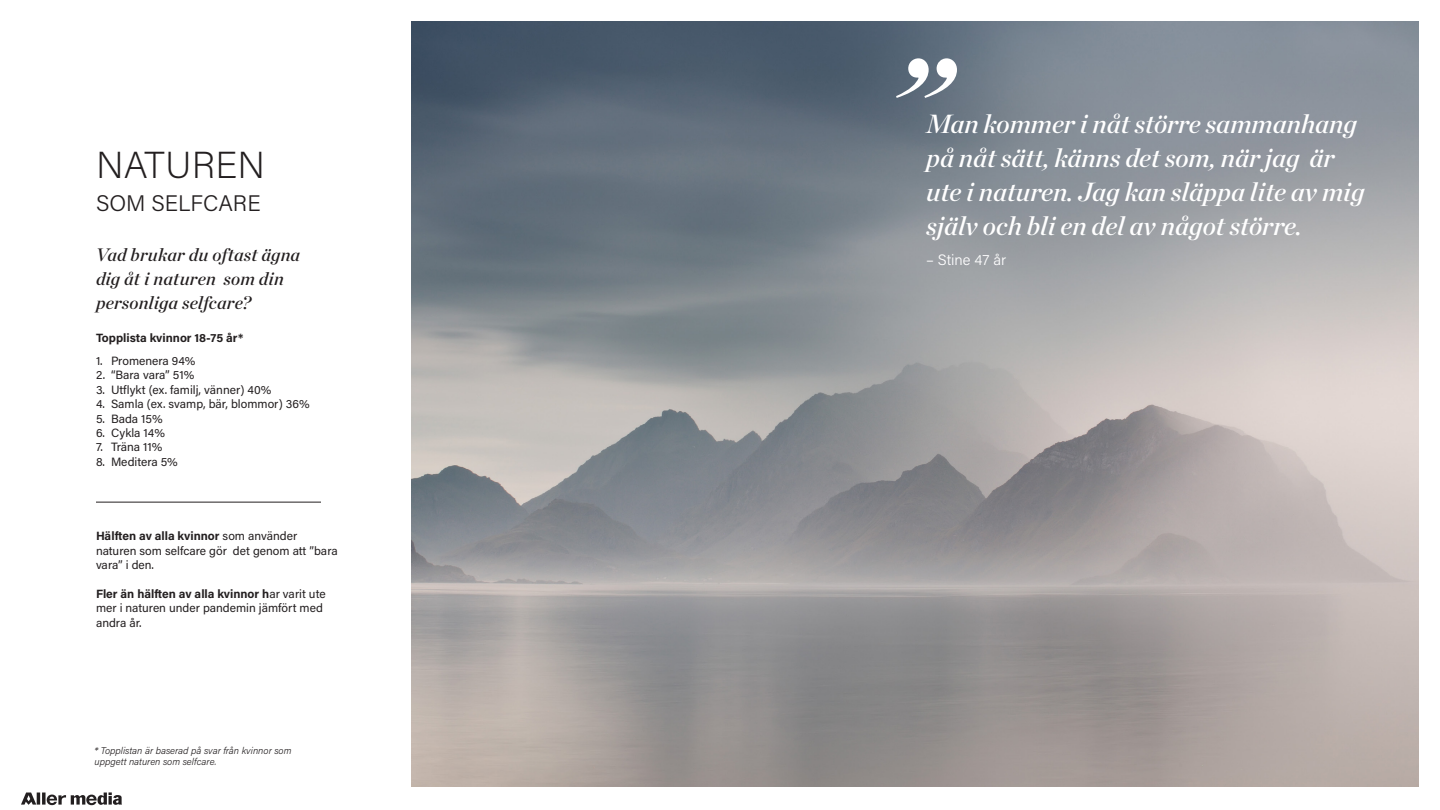
<style>
.page{position:relative;width:1440px;height:810px;background:#fff}
.page>*{position:absolute;margin:0;border:0;box-sizing:border-box;transform-origin:0 0}
._05_Citat_Chronicle{font:italic 150px "Chronicle Display Semi";color:#fff}
._02_Head_2{font:200 37.5px "Acumin Pro";letter-spacing:.005em;color:#231f20}
._05_Citat_Chronicle-2{font:italic 26.25px/33.8px "Chronicle Display Semi";color:#fff}
._03_Head_3{font:300 22.5px "Acumin Pro";color:#231f20}
._05_Fråga{font:italic 18px/24px "Chronicle Display Semi";letter-spacing:.01em;color:#231f20}
._05_Citat_Namn{font:300 15px "Acumin Pro";color:#fff}
._07_Box_Acumin{font:12px/14.4px "Acumin Pro";color:#231f20}
._07_Box_Head{font:700 12px "Acumin Pro";color:#231f20}
._06_Footnote_Acumin{font:italic 300 9.75px/11.7px "Acumin Pro";color:#231f20}
.s1{font-weight:700}
</style>
<div class="page">
<svg style="left:42px;top:793px;width:4px;height:12px"></svg>
<svg style="left:21px;top:793px;width:19px;height:12px"></svg>
<svg style="left:47px;top:792px;width:75px;height:13px"></svg>
<img style="left:412px;top:21px;width:1007px;height:765px">
<hr style="left:96px;top:502px;width:225px;height:1px;background:#231f20">
<p class="_02_Head_2" style="left:96px;top:139px;width:171px">NATUREN</p>
<p class="_03_Head_3" style="left:96px;top:188px;width:166px">SOM SELFCARE</p>
<p class="_05_Fråga" style="left:96px;top:242px;width:206px">Vad brukar du oftast ägna dig åt i naturen som din personliga selfcare?</p>
<p class="_07_Box_Head" style="left:96px;top:329px;width:149px">Topplista kvinnor 18-75 år*</p>
<p class="_07_Box_Acumin" style="left:96px;top:353px;width:101px">1. Promenera 94%</p>
<p class="_07_Box_Acumin" style="left:96px;top:367px;width:100px">2. “Bara vara” 51%</p>
<p class="_07_Box_Acumin" style="left:96px;top:382px;width:177px">3. Utflykt (ex. familj, vänner) 40%</p>
<p class="_07_Box_Acumin" style="left:96px;top:396px;width:215px">4. Samla (ex. svamp, bär, blommor) 36%</p>
<p class="_07_Box_Acumin" style="left:96px;top:411px;width:68px">5. Bada 15%</p>
<p class="_07_Box_Acumin" style="left:96px;top:425px;width:70px">6. Cykla 14%</p>
<p class="_07_Box_Acumin" style="left:96px;top:439px;width:68px">7. Träna 11%</p>
<p class="_07_Box_Acumin" style="left:96px;top:454px;width:83px">8. Meditera 5%</p>
<p class="_07_Box_Acumin" style="left:96px;top:528px;width:243px"><span class="s1">Hälften av alla kvinnor</span> som använder naturen som selfcare gör det genom att ”bara vara” i den.</p>
<p class="_07_Box_Acumin" style="left:96px;top:586px;width:231px"><span class="s1">Fler än hälften av alla kvinnor h</span>ar varit ute mer i naturen under pandemin jämfört med andra år.</p>
<p class="_06_Footnote_Acumin" style="left:95px;top:744px;width:198px">* Topplistan är baserad på svar från kvinnor som uppgett naturen som selfcare.</p>
<p class="_05_Citat_Chronicle" style="left:885px;top:-8px;width:65px">”</p>
<p class="_05_Citat_Chronicle-2" style="left:926px;top:105px;width:440px">Man kommer i nåt större sammanhang på nåt sätt, känns det som, när jag är ute i naturen. Jag kan släppa lite av mig själv och bli en del av något större.</p>
<p class="_05_Citat_Namn" style="left:926px;top:249px;width:82px">– Stine 47 år</p>
</div>
